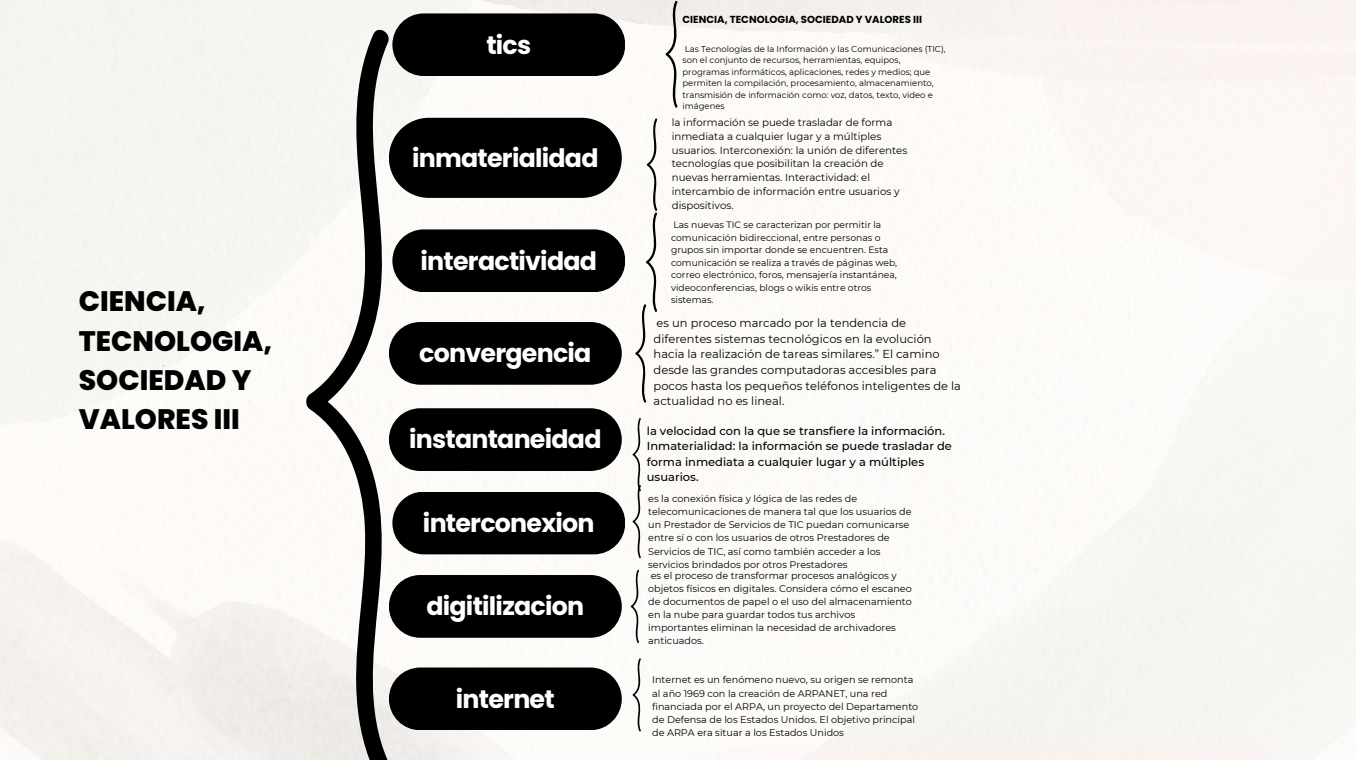
<style>
.page{position:relative;width:1356px;height:760px;background:#fff}
.page>*{position:absolute;margin:0;border:0;box-sizing:border-box;transform-origin:0 0}
.t1{font:800 28.15px/39.4px "Poppins";color:#000}
.t2{font:700 25.3px "Poppins";letter-spacing:-.03em;color:#fff}
.t3{font:11.5px/15.6px "Montserrat";color:#000}
.t4{font:500 11.5px/15.6px "Montserrat";color:#000}
.t5{font:10.25px/13.8px "Montserrat";color:#000}
.t6{font:700 10.2px "Poppins";color:#000}
.t7{font:9.65px/13.1px "Montserrat";color:#000}
.t8{font:9.2px/12.4px "Montserrat";color:#000}
.t9{font:8.5px/11.4px "Montserrat";color:#000}
</style>
<div class="page">
<div style="left:0;top:0;width:1356px;height:759px;background:#fcf9f6"></div>
<div style="left:392px;top:13px;width:233px;height:63px;background:#000;border-radius:31px"></div>
<svg style="left:392px;top:118px;width:230px;height:80px;background:#101010"></svg>
<div style="left:392px;top:229px;width:233px;height:63px;background:#000;border-radius:31px"></div>
<svg style="left:306px;top:24px;width:86px;height:735px;fill:#f8f6f3"></svg>
<svg style="left:666px;top:0;width:12px;height:108px"></svg>
<div style="left:389px;top:322px;width:233px;height:62px;background:#000;border-radius:31px"></div>
<svg style="left:635px;top:118px;width:23px;height:285px"></svg>
<div style="left:389px;top:408px;width:233px;height:63px;background:#000;border-radius:31px"></div>
<div style="left:392px;top:491px;width:233px;height:63px;background:#000;border-radius:31px"></div>
<svg style="left:633px;top:417px;width:8px;height:141px"></svg>
<div style="left:389px;top:575px;width:233px;height:62px;background:#000;border-radius:31px"></div>
<svg style="left:631px;top:569px;width:8px;height:74px"></svg>
<div style="left:389px;top:667px;width:233px;height:63px;background:#000;border-radius:31px"></div>
<svg style="left:633px;top:657px;width:8px;height:74px"></svg>
<h2 class="t1" style="left:79px;top:281px;width:195px">CIENCIA,<br>TECNOLOGIA,<br>SOCIEDAD Y<br>VALORES III</h2>
<h1 class="t2" style="left:486px;top:27px;width:46px">tics</h1>
<h2 class="t2" style="left:412px;top:140px;width:188px">inmaterialidad</h2>
<p class="t2" style="left:421px;top:243px;width:178px">interactividad</p>
<p class="t2" style="left:419px;top:335px;width:174px">convergencia</p>
<h2 class="t6" style="left:683px;top:12px;width:241px">CIENCIA, TECNOLOGIA, SOCIEDAD Y VALORES III</h2>
<h2 class="t9" style="left:683px;top:43px;width:265px">Las Tecnologías de la Información y las Comunicaciones (TIC), son el conjunto de recursos, herramientas, equipos, programas informáticos, aplicaciones, redes y medios; que permiten la compilación, procesamiento, almacenamiento, transmisión de información como: voz, datos, texto, video e imágenes</h2>
<h2 class="t5" style="left:672px;top:115px;width:237px">la información se puede trasladar de forma inmediata a cualquier lugar y a múltiples usuarios. Interconexión: la unión de diferentes tecnologías que posibilitan la creación de nuevas herramientas. Interactividad: el intercambio de información entre usuarios y dispositivos.</h2>
<h2 class="t8" style="left:671px;top:219px;width:228px">Las nuevas TIC se caracterizan por permitir la comunicación bidireccional, entre personas o grupos sin importar donde se encuentren. Esta comunicación se realiza a través de páginas web, correo electrónico, foros, mensajería instantánea, videoconferencias, blogs o wikis entre otros sistemas.</h2>
<h2 class="t3" style="left:654px;top:315px;width:309px">es un proceso marcado por la tendencia de diferentes sistemas tecnológicos en la evolución hacia la realización de tareas similares.” El camino desde las grandes computadoras accesibles para pocos hasta los pequeños teléfonos inteligentes de la actualidad no es lineal.</h2>
<p class="t2" style="left:409px;top:421px;width:194px">instantaneidad</p>
<h6 class="t4" style="left:647px;top:422px;width:307px">la velocidad con la que se transfiere la información.<br>Inmaterialidad: la información se puede trasladar de forma inmediata a cualquier lugar y a múltiples usuarios.</h6>
<p class="t2" style="left:423px;top:505px;width:173px">interconexion</p>
<h2 class="t7" style="left:648px;top:492px;width:265px">es la conexión física y lógica de las redes de telecomunicaciones de manera tal que los usuarios de un Prestador de Servicios de TIC puedan comunicarse entre sí o con los usuarios de otros Prestadores de Servicios de TIC, así como también acceder a los servicios brindados por otros Prestadores</h2>
<p class="t7" style="left:648px;top:568px;width:265px">es el proceso de transformar procesos analógicos y objetos físicos en digitales. Considera cómo el escaneo de documentos de papel o el uso del almacenamiento en la nube para guardar todos tus archivos importantes eliminan la necesidad de archivadores anticuados.</p>
<h5 class="t2" style="left:426px;top:588px;width:159px">digitilizacion</h5>
<h5 class="t2" style="left:456px;top:681px;width:100px">internet</h5>
<p class="t7" style="left:652px;top:673px;width:268px">Internet es un fenómeno nuevo, su origen se remonta al año 1969 con la creación de ARPANET, una red financiada por el ARPA, un proyecto del Departamento de Defensa de los Estados Unidos. El objetivo principal de ARPA era situar a los Estados Unidos</p>
</div>
